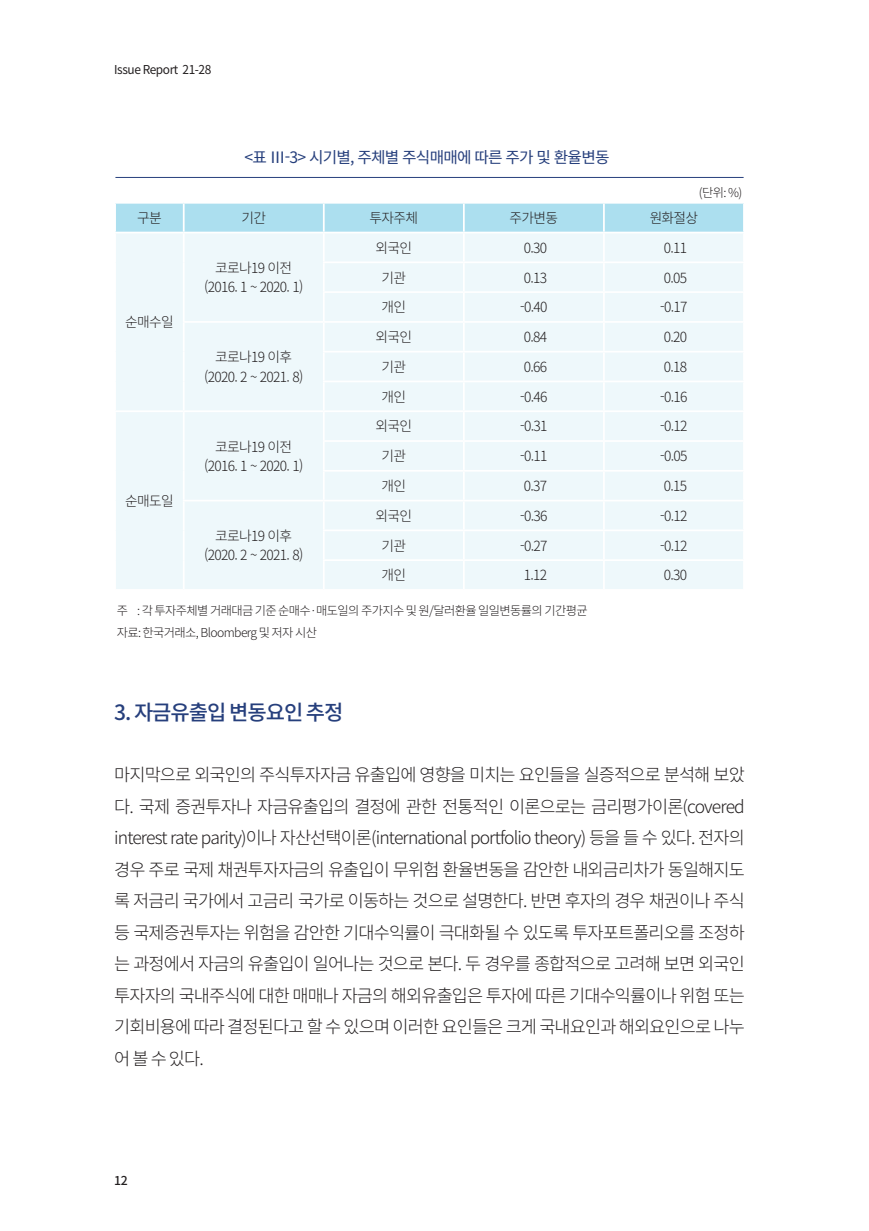
<style>
.page{position:relative;width:869px;height:1231px;background:#fff}
.page>*{position:absolute;margin:0;border:0;box-sizing:border-box;transform-origin:0 0}
.t1{font:500 21px "Noto Sans CJ Kkr";letter-spacing:-.05em;color:#263f7c}
.t2{font:300 17.5px/31.5px "Noto Sans CJ Kkr";letter-spacing:-.05em;color:#231f20;text-align:justify}
.t3{font:15.75px "Noto Sans CJ Kkr";letter-spacing:-.05em;color:#263f7c}
.t4{font:300 14px/19.2px "Noto Sans CJ Kkr";letter-spacing:-.05em;color:#231f20;text-align:center}
.t5{font:300 12.25px/21.7px "Noto Sans CJ Kkr";letter-spacing:-.05em;color:#231f20}
.t6{font:12.25px "Noto Sans CJ Kkr";letter-spacing:-.035em;color:#231f20}
.t7{font:500 12.25px "Noto Sans CJ Kkr";color:#231f20}
</style>
<div class="page">
<hr style="left:115px;top:177px;width:628px;height:1px;background:#263f7c">
<svg style="left:116px;top:204px;width:627px;height:385px;background:#eaf6fa"></svg>
<hr style="left:742px;top:204px;width:2px;height:28px;background:#fff">
<hr style="left:114px;top:232px;width:70px;height:1px;background:#fff">
<hr style="left:184px;top:232px;width:139px;height:1px;background:#fff">
<hr style="left:323px;top:232px;width:140px;height:1px;background:#fff">
<hr style="left:463px;top:232px;width:140px;height:1px;background:#fff">
<hr style="left:603px;top:232px;width:141px;height:1px;background:#fff">
<p class="t6" style="left:114px;top:63px;width:99px">Issue Report 21-28</p>
<p class="t3" style="left:244px;top:148px;width:366px">&lt;표 Ⅲ-3&gt; 시기별, 주체별 주식매매에 따른 주가 및 환율변동</p>
<p class="t5" style="left:698px;top:182px;width:45px">(단위: %)</p>
<p class="t4" style="left:137px;top:208px;width:26px">구분</p>
<p class="t4" style="left:241px;top:208px;width:26px">기간</p>
<p class="t4" style="left:369px;top:208px;width:50px">투자주체</p>
<p class="t4" style="left:509px;top:208px;width:50px">주가변동</p>
<p class="t4" style="left:649px;top:208px;width:50px">원화절상</p>
<p class="t4" style="left:125px;top:313px;width:50px">순매수일</p>
<p class="t4" style="left:125px;top:491px;width:50px">순매도일</p>
<p class="t4" style="left:204px;top:258px;width:101px">코로나19 이전 (2016. 1 ~ 2020. 1)</p>
<p class="t4" style="left:204px;top:348px;width:101px">코로나19 이후 (2020. 2 ~ 2021. 8)</p>
<p class="t4" style="left:204px;top:437px;width:101px">코로나19 이전 (2016. 1 ~ 2020. 1)</p>
<p class="t4" style="left:375px;top:238px;width:38px">외국인</p>
<p class="t4" style="left:523px;top:238px;width:25px">0.30</p>
<p class="t4" style="left:663px;top:238px;width:25px">0.11</p>
<p class="t4" style="left:381px;top:268px;width:26px">기관</p>
<p class="t4" style="left:523px;top:268px;width:25px">0.13</p>
<p class="t4" style="left:663px;top:268px;width:25px">0.05</p>
<p class="t4" style="left:381px;top:298px;width:26px">개인</p>
<p class="t4" style="left:520px;top:298px;width:29px">-0.40</p>
<p class="t4" style="left:660px;top:298px;width:29px">-0.17</p>
<p class="t4" style="left:375px;top:327px;width:38px">외국인</p>
<p class="t4" style="left:523px;top:327px;width:25px">0.84</p>
<p class="t4" style="left:663px;top:327px;width:25px">0.20</p>
<p class="t4" style="left:381px;top:357px;width:26px">기관</p>
<p class="t4" style="left:523px;top:357px;width:25px">0.66</p>
<p class="t4" style="left:663px;top:357px;width:25px">0.18</p>
<p class="t4" style="left:381px;top:387px;width:26px">개인</p>
<p class="t4" style="left:520px;top:387px;width:29px">-0.46</p>
<p class="t4" style="left:660px;top:387px;width:29px">-0.16</p>
<p class="t4" style="left:375px;top:417px;width:38px">외국인</p>
<p class="t4" style="left:520px;top:417px;width:29px">-0.31</p>
<p class="t4" style="left:660px;top:417px;width:29px">-0.12</p>
<p class="t4" style="left:381px;top:447px;width:26px">기관</p>
<p class="t4" style="left:520px;top:447px;width:29px">-0.11</p>
<p class="t4" style="left:660px;top:447px;width:29px">-0.05</p>
<p class="t4" style="left:381px;top:476px;width:26px">개인</p>
<p class="t4" style="left:523px;top:476px;width:25px">0.37</p>
<p class="t4" style="left:663px;top:476px;width:25px">0.15</p>
<p class="t4" style="left:375px;top:506px;width:38px">외국인</p>
<p class="t4" style="left:520px;top:506px;width:29px">-0.36</p>
<p class="t4" style="left:660px;top:506px;width:29px">-0.12</p>
<p class="t4" style="left:381px;top:536px;width:26px">기관</p>
<p class="t4" style="left:520px;top:536px;width:29px">-0.27</p>
<p class="t4" style="left:660px;top:536px;width:29px">-0.12</p>
<p class="t4" style="left:381px;top:566px;width:26px">개인</p>
<p class="t4" style="left:523px;top:566px;width:25px">1.12</p>
<p class="t4" style="left:663px;top:566px;width:25px">0.30</p>
<p class="t5" style="left:117px;top:600px;width:472px">주 : 각 투자주체별 거래대금 기준 순매수·매도일의 주가지수 및 원/달러환율 일일변동률의 기간평균 자료: 한국거래소, Bloomberg 및 저자 시산</p>
<p class="t4" style="left:204px;top:526px;width:101px">코로나19 이후 (2020. 2 ~ 2021. 8)</p>
<p class="t1" style="left:114px;top:700px;width:231px">3. 자금유출입 변동요인 추정</p>
<p class="t2" style="left:114px;top:759px;width:632px">마지막으로 외국인의 주식투자자금 유출입에 영향을 미치는 요인들을 실증적으로 분석해 보았 다. 국제 증권투자나 자금유출입의 결정에 관한 전통적인 이론으로는 금리평가이론(covered interest rate parity)이나 자산선택이론(international portfolio theory) 등을 들 수 있다. 전자의 경우 주로 국제 채권투자자금의 유출입이 무위험 환율변동을 감안한 내외금리차가 동일해지도 록 저금리 국가에서 고금리 국가로 이동하는 것으로 설명한다. 반면 후자의 경우 채권이나 주식 등 국제증권투자는 위험을 감안한 기대수익률이 극대화될 수 있도록 투자포트폴리오를 조정하 는 과정에서 자금의 유출입이 일어나는 것으로 본다. 두 경우를 종합적으로 고려해 보면 외국인 투자자의 국내주식에 대한 매매나 자금의 해외유출입은 투자에 따른 기대수익률이나 위험 또는 기회비용에 따라 결정된다고 할 수 있으며 이러한 요인들은 크게 국내요인과 해외요인으로 나누 어 볼 수 있다.</p>
<p class="t7" style="left:114px;top:1173px;width:15px">12</p>
</div>
